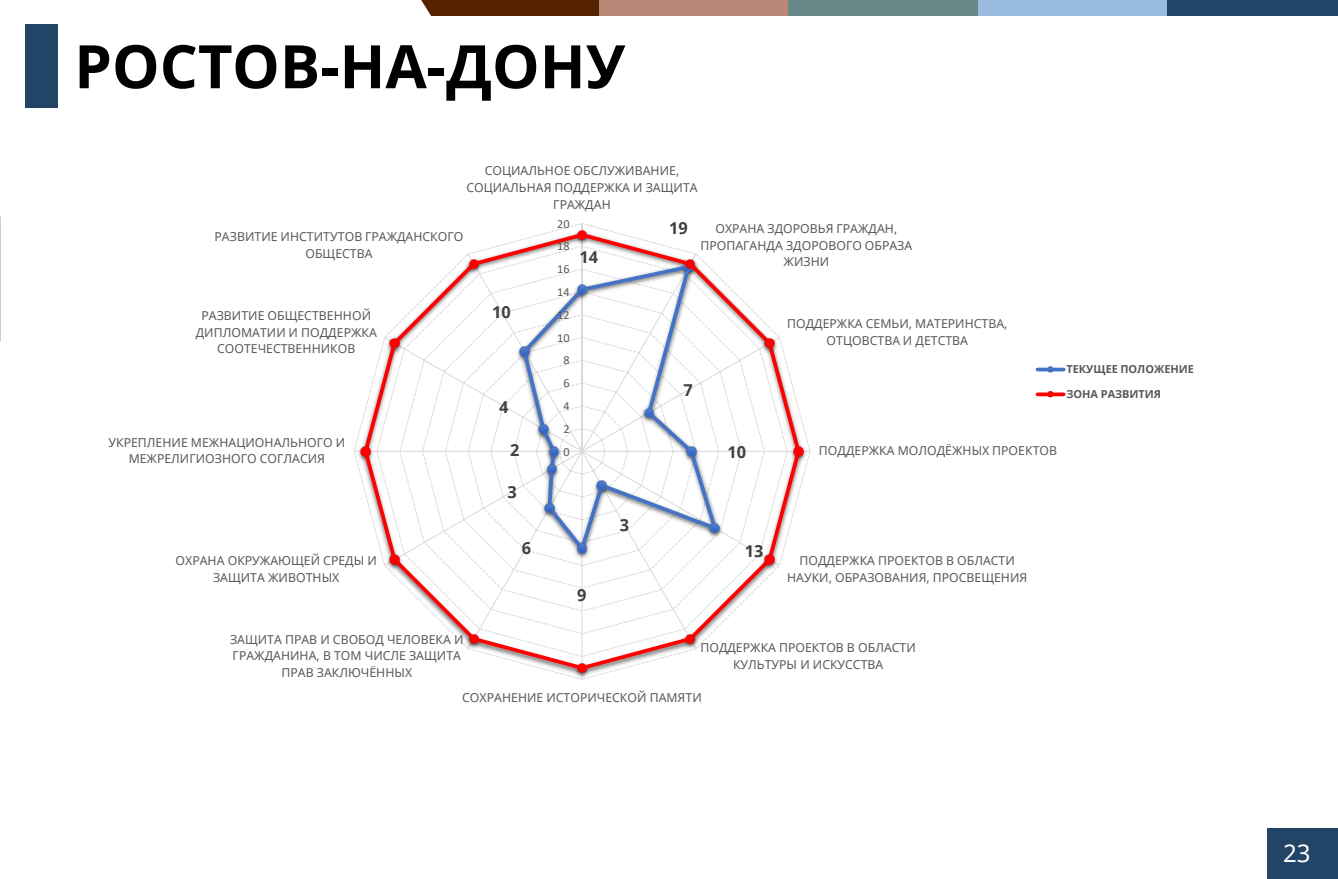
<style>
.page{position:relative;width:1338px;height:879px;background:#fff}
.page>*{position:absolute;margin:0;border:0;box-sizing:border-box;transform-origin:0 0}
.t1{font:700 60px "Noto Sans";color:#000}
.t2{font:24px "Noto Sans";color:#fff}
.t3{font:700 16.4px "Noto Sans";color:#404040}
.t4{font:12.2px/16.6px "Noto Sans";color:#595959;text-align:center}
.t5{font:12.2px "Calibri";color:#595959}
.t6{font:700 11px "Noto Sans";color:#595959}
</style>
<div class="page">
<div style="left:1267px;top:828px;width:71px;height:51px;background:#246"></div>
<img style="left:435px;top:0;width:903px;height:15px">
<svg style="left:421px;top:0;width:14px;height:16px"></svg>
<div style="left:26px;top:24px;width:32px;height:83px;background:#224467"></div>
<svg style="left:354px;top:223px;width:712px;height:457px"></svg>
<h1 class="t1" style="left:74px;top:24px;width:553px">РОСТОВ-НА-ДОНУ</h1>
<p class="t4" style="left:466px;top:162px;width:233px">СОЦИАЛЬНОЕ ОБСЛУЖИВАНИЕ,<br>СОЦИАЛЬНАЯ ПОДДЕРЖКА И ЗАЩИТА<br>ГРАЖДАН</p>
<p class="t4" style="left:215px;top:228px;width:250px">РАЗВИТИЕ ИНСТИТУТОВ ГРАЖДАНСКОГО<br>ОБЩЕСТВА</p>
<p class="t4" style="left:196px;top:307px;width:183px">РАЗВИТИЕ ОБЩЕСТВЕННОЙ<br>ДИПЛОМАТИИ И ПОДДЕРЖКА<br>СООТЕЧЕСТВЕННИКОВ</p>
<p class="t4" style="left:109px;top:434px;width:238px">УКРЕПЛЕНИЕ МЕЖНАЦИОНАЛЬНОГО И<br>МЕЖРЕЛИГИОЗНОГО СОГЛАСИЯ</p>
<p class="t4" style="left:176px;top:552px;width:203px">ОХРАНА ОКРУЖАЮЩЕЙ СРЕДЫ И<br>ЗАЩИТА ЖИВОТНЫХ</p>
<h3 class="t3" style="left:492px;top:301px;width:20px">10</h3>
<h3 class="t3" style="left:499px;top:395px;width:11px">4</h3>
<h3 class="t3" style="left:510px;top:439px;width:11px">2</h3>
<h3 class="t3" style="left:507px;top:480px;width:11px">3</h3>
<h3 class="t3" style="left:522px;top:536px;width:11px">6</h3>
<p class="t5" style="left:557px;top:215px;width:14px">20</p>
<p class="t5" style="left:557px;top:238px;width:14px">18</p>
<p class="t5" style="left:557px;top:261px;width:14px">16</p>
<p class="t5" style="left:557px;top:283px;width:14px">14</p>
<p class="t5" style="left:557px;top:306px;width:14px">12</p>
<p class="t5" style="left:557px;top:329px;width:14px">10</p>
<p class="t5" style="left:563px;top:352px;width:8px">8</p>
<p class="t5" style="left:563px;top:375px;width:8px">6</p>
<p class="t5" style="left:563px;top:397px;width:8px">4</p>
<p class="t5" style="left:563px;top:420px;width:8px">2</p>
<p class="t5" style="left:563px;top:443px;width:8px">0</p>
<h3 class="t3" style="left:580px;top:245px;width:20px">14</h3>
<h3 class="t3" style="left:577px;top:583px;width:11px">9</h3>
<h3 class="t3" style="left:620px;top:514px;width:11px">3</h3>
<h3 class="t3" style="left:669px;top:216px;width:20px">19</h3>
<p class="t4" style="left:700px;top:220px;width:213px">ОХРАНА ЗДОРОВЬЯ ГРАЖДАН,<br>ПРОПАГАНДА ЗДОРОВОГО ОБРАЗА<br>ЖИЗНИ</p>
<h3 class="t3" style="left:684px;top:379px;width:11px">7</h3>
<h3 class="t3" style="left:727px;top:440px;width:20px">10</h3>
<p class="t4" style="left:787px;top:315px;width:222px">ПОДДЕРЖКА СЕМЬИ, МАТЕРИНСТВА,<br>ОТЦОВСТВА И ДЕТСТВА</p>
<p class="t4" style="left:819px;top:442px;width:240px">ПОДДЕРЖКА МОЛОДЁЖНЫХ ПРОЕКТОВ</p>
<h3 class="t3" style="left:745px;top:540px;width:20px">13</h3>
<p class="t4" style="left:787px;top:552px;width:242px">ПОДДЕРЖКА ПРОЕКТОВ В ОБЛАСТИ<br>НАУКИ, ОБРАЗОВАНИЯ, ПРОСВЕЩЕНИЯ</p>
<p class="t6" style="left:1066px;top:361px;width:129px">ТЕКУЩЕЕ ПОЛОЖЕНИЕ</p>
<p class="t6" style="left:1066px;top:386px;width:96px">ЗОНА РАЗВИТИЯ</p>
<p class="t4" style="left:230px;top:630px;width:235px">ЗАЩИТА ПРАВ И СВОБОД ЧЕЛОВЕКА И<br>ГРАЖДАНИНА, В ТОМ ЧИСЛЕ ЗАЩИТА<br>ПРАВ ЗАКЛЮЧЁННЫХ</p>
<p class="t4" style="left:700px;top:639px;width:217px">ПОДДЕРЖКА ПРОЕКТОВ В ОБЛАСТИ<br>КУЛЬТУРЫ И ИСКУССТВА</p>
<p class="t4" style="left:462px;top:688px;width:241px">СОХРАНЕНИЕ ИСТОРИЧЕСКОЙ ПАМЯТИ</p>
<h2 class="t2" style="left:1283px;top:837px;width:29px">23</h2>
</div>
